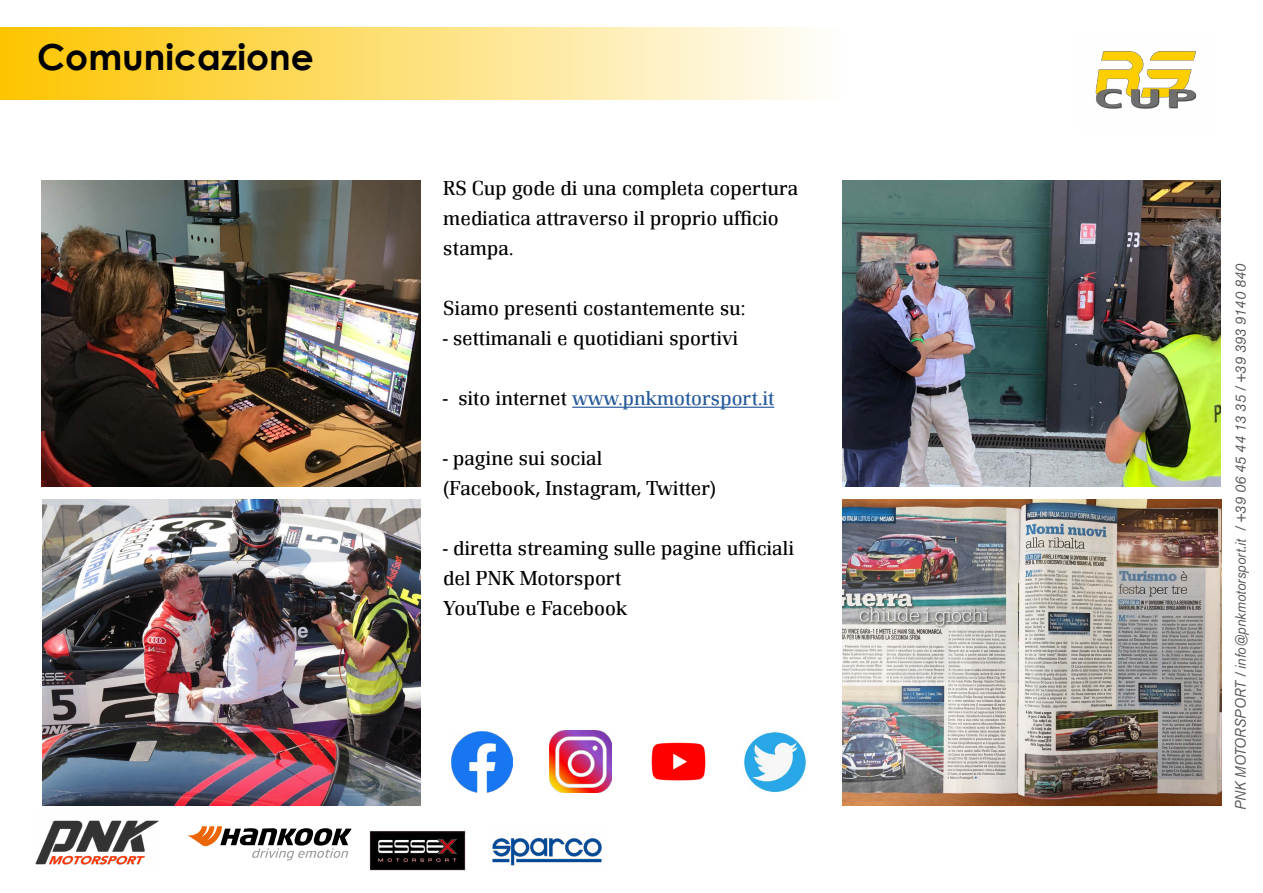
<style>
.page{position:relative;width:1263px;height:893px;background:#fff}
.page>*{position:absolute;margin:0;border:0;box-sizing:border-box;transform-origin:0 0}
.t1{font:700 36px "Century Gothic";color:#000}
.t2{font:300 21px/30px "Renault TOT";color:#000}
.t3{font:300 21px "Renault TOT";color:#275b9b}
.t4{font:italic 15px "Akzidenz Grotesk BE";color:#575756;scale:.92 1}
.s1{color:#000}
</style>
<div class="page">
<img style="left:1095px;top:51px;width:102px;height:58px">
<hr style="left:572px;top:407px;width:202px;height:1px;background:#275b9b">
<div style="left:0;top:28px;width:842px;height:72px;background:linear-gradient(to right,#fdc400,#fefefd)"></div>
<img style="left:842px;top:181px;width:378px;height:306px">
<img style="left:842px;top:500px;width:379px;height:306px">
<img style="left:42px;top:181px;width:378px;height:306px">
<img style="left:43px;top:500px;width:378px;height:306px">
<img style="left:451px;top:731px;width:61px;height:61px">
<img style="left:550px;top:730px;width:62px;height:62px">
<img style="left:651px;top:742px;width:55px;height:39px">
<img style="left:744px;top:732px;width:62px;height:60px">
<img style="left:35px;top:820px;width:124px;height:45px">
<svg style="left:188px;top:826px;width:163px;height:34px"></svg>
<img style="left:369px;top:829px;width:98px;height:42px">
<img style="left:492px;top:837px;width:110px;height:29px">
<h1 class="t1" style="left:37px;top:29px;width:278px">Comunicazione</h1>
<p class="t2" style="left:443px;top:173px;width:357px">RS Cup gode di una completa copertura mediatica attraverso il proprio ufficio stampa.</p>
<p class="t2" style="left:443px;top:293px;width:304px">Siamo presenti costantemente su:</p>
<p class="t2" style="left:443px;top:323px;width:296px">- settimanali e quotidiani sportivi</p>
<p class="t3" style="left:443px;top:386px;width:332px"><span class="s1">- sito internet</span> www.pnkmotorsport.it</p>
<p class="t2" style="left:443px;top:443px;width:274px">- pagine sui social<br>(Facebook, Instagram, Twitter)</p>
<p class="t2" style="left:443px;top:533px;width:352px">- diretta streaming sulle pagine ufficiali del PNK Motorsport<br>YouTube e Facebook</p>
<p class="t4" style="left:1232px;top:810px;width:596px;rotate:-90deg">PNK MOTORSPORT / info@pnkmotorsport.it / +39 06 45 44 13 35 / +39 393 9140 840</p>
</div>
